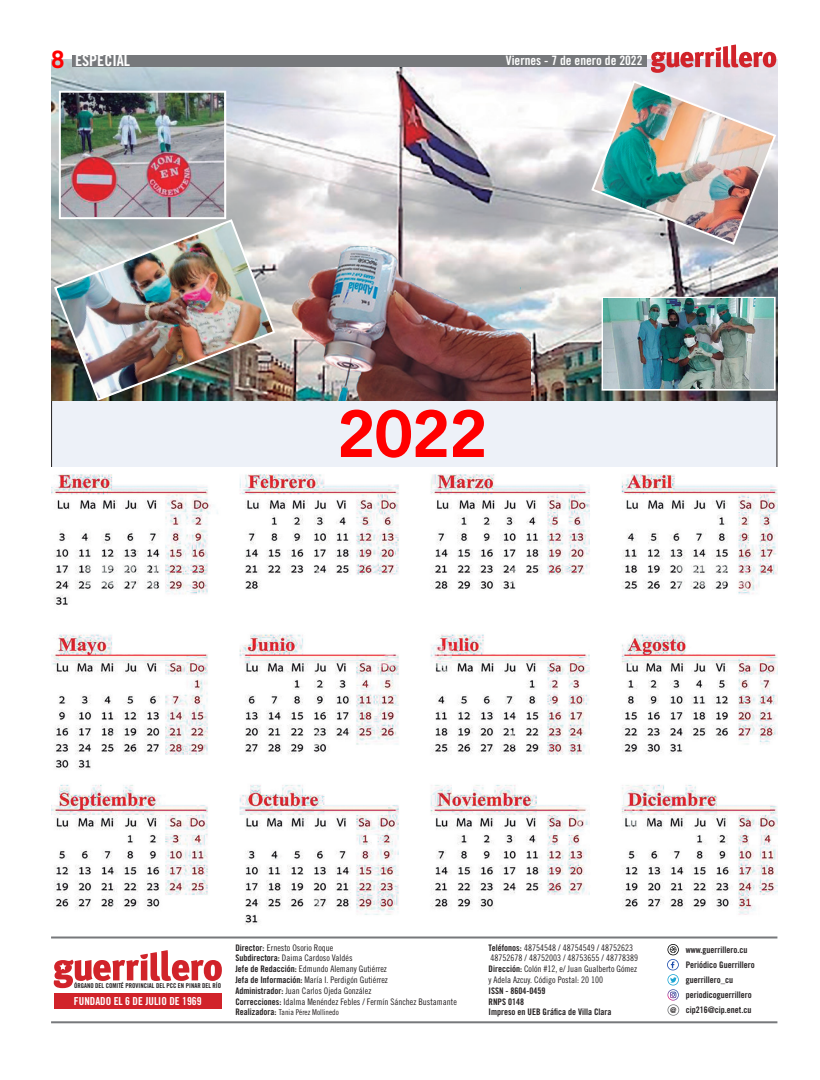
<style>
.page{position:relative;width:820px;height:1080px;background:#fff}
.page>*{position:absolute;margin:0;border:0;box-sizing:border-box;transform-origin:0 0}
.t1{font:700 60px "News Gothic Std";color:#f00}
.t2{font:700 24px "Trade Gothic LT Std";color:#f00}
.t3{font:16px "Trade Gothic LT Std Bd Cn 20";color:#fff}
.t4{font:13px "Trade Gothic LT Std Bd Cn 20";color:#fff}
.Estilo_de_párrafo_2{font:11px "Trade Gothic LT Std Bd Cn 20";color:#fff}
.Estilo_de_párrafo_2-2{font:9px/10.8px "Trade Gothic LT Std Cn 18";color:#231f20}
.Estilo_de_párrafo_2-3{font:9px/10.8px "Trade Gothic LT Std Bd Cn 20";color:#231f20}
.Estilo_de_párrafo_2-4{font:8px "Trade Gothic LT Std Cn 18";color:#231f20}
.Estilo_de_párrafo_2-5{font:8px "Trade Gothic LT Std Bd Cn 20";color:#231f20}
.Estilo_de_párrafo_2-6{font:6.7px "Trade Gothic LT Std Bd Cn 20";color:#231f20}
.s1{font-family:"Trade Gothic LT Std Bd Cn 20"}
.s2{font-family:"Trade Gothic LT Std Bd Cn 20";font-size:9px}
</style>
<div class="page">
<div style="left:52px;top:351px;width:724px;height:570px;background:#edf1f8"></div>
<img style="left:51px;top:59px;width:726px;height:342px">
<div style="left:72px;top:55px;width:574px;height:11px;background:#76787b"></div>
<hr style="left:51px;top:1021px;width:726px;height:2px;background:#76787b">
<hr style="left:51px;top:937px;width:726px;height:2px;background:#76787b">
<svg style="left:54px;top:950px;width:168px;height:38px"></svg>
<div style="left:54px;top:993px;width:167px;height:15px;background:#d1232a"></div>
<svg style="left:667px;top:944px;width:12px;height:72px"></svg>
<svg style="left:650px;top:44px;width:126px;height:29px"></svg>
<img style="left:62px;top:94px;width:161px;height:122px">
<div style="left:59px;top:91px;width:167px;height:128px;border:2px solid #fff"></div>
<img style="left:589px;top:79px;width:188px;height:167px">
<div style="left:601px;top:297px;width:174px;height:94px;border:2px solid #fff"></div>
<img style="left:276px;top:231px;width:254px;height:169px">
<img style="left:603px;top:299px;width:169px;height:89px">
<img style="left:53px;top:218px;width:223px;height:183px">
<img style="left:51px;top:468px;width:726px;height:457px">
<p class="t2" style="left:51px;top:45px;width:15px">8</p>
<p class="t3" style="left:75px;top:51px;width:57px">ESPECIAL</p>
<p class="t4" style="left:505px;top:53px;width:138px">Viernes - 7 de enero de 2022</p>
<p class="t1" style="left:337px;top:395px;width:151px">2022</p>
<p class="Estilo_de_párrafo_2-6" style="left:74px;top:982px;width:148px">ÓRGANO DEL COMITÉ PROVINCIAL DEL PCC EN PINAR DEL RÍO</p>
<p class="Estilo_de_párrafo_2" style="left:74px;top:994px;width:129px">FUNDADO EL 6 DE JULIO DE 1969</p>
<p class="Estilo_de_párrafo_2-2" style="left:235px;top:942px;width:99px"><span class="s1">Director:</span> Ernesto Osorio Roque</p>
<p class="Estilo_de_párrafo_2-2" style="left:235px;top:953px;width:119px"><span class="s1">Subdirectora:</span> Daima Cardoso Valdés</p>
<p class="Estilo_de_párrafo_2-2" style="left:235px;top:963px;width:153px"><span class="s1">Jefe de Redacción:</span> Edmundo Alemany Gutiérrez</p>
<p class="Estilo_de_párrafo_2-2" style="left:235px;top:974px;width:154px"><span class="s1">Jefa de Información:</span> María I. Perdigón Gutiérrez</p>
<p class="Estilo_de_párrafo_2-2" style="left:235px;top:985px;width:137px"><span class="s1">Administrador:</span> Juan Carlos Ojeda González</p>
<p class="Estilo_de_párrafo_2-2" style="left:235px;top:996px;width:223px"><span class="s1">Correcciones:</span> Idalma Menéndez Febles / Fermín Sánchez Bustamante</p>
<p class="Estilo_de_párrafo_2-4" style="left:235px;top:1008px;width:105px"><span class="s2">Realizadora:</span> Tania Pérez Mollinedo</p>
<p class="Estilo_de_párrafo_2-2" style="left:488px;top:942px;width:151px"><span class="s1">Teléfonos:</span> 48754548 / 48754549 / 48752623<br>48752678 / 48752003 / 48753655 / 48778389<br><span class="s1">Dirección:</span> Colón #12, e/ Juan Gualberto Gómez y Adela Azcuy. Código Postal: 20 100</p>
<p class="Estilo_de_párrafo_2-3" style="left:488px;top:985px;width:124px">ISSN - 8604-0459<br>RNPS 0148<br>Impreso en UEB Gráfica de Villa Clara</p>
<p class="Estilo_de_párrafo_2-3" style="left:685px;top:944px;width:63px">www.guerrillero.cu</p>
<p class="Estilo_de_párrafo_2-3" style="left:685px;top:959px;width:70px">Periódico Guerrillero</p>
<p class="Estilo_de_párrafo_2-3" style="left:685px;top:974px;width:49px">guerrillero_cu</p>
<p class="Estilo_de_párrafo_2-3" style="left:685px;top:989px;width:67px">periodicoguerrillero</p>
<p class="Estilo_de_párrafo_2-5" style="left:669px;top:1005px;width:8px">@</p>
<p class="Estilo_de_párrafo_2-3" style="left:685px;top:1004px;width:67px">cip216@cip.enet.cu</p>
</div>
